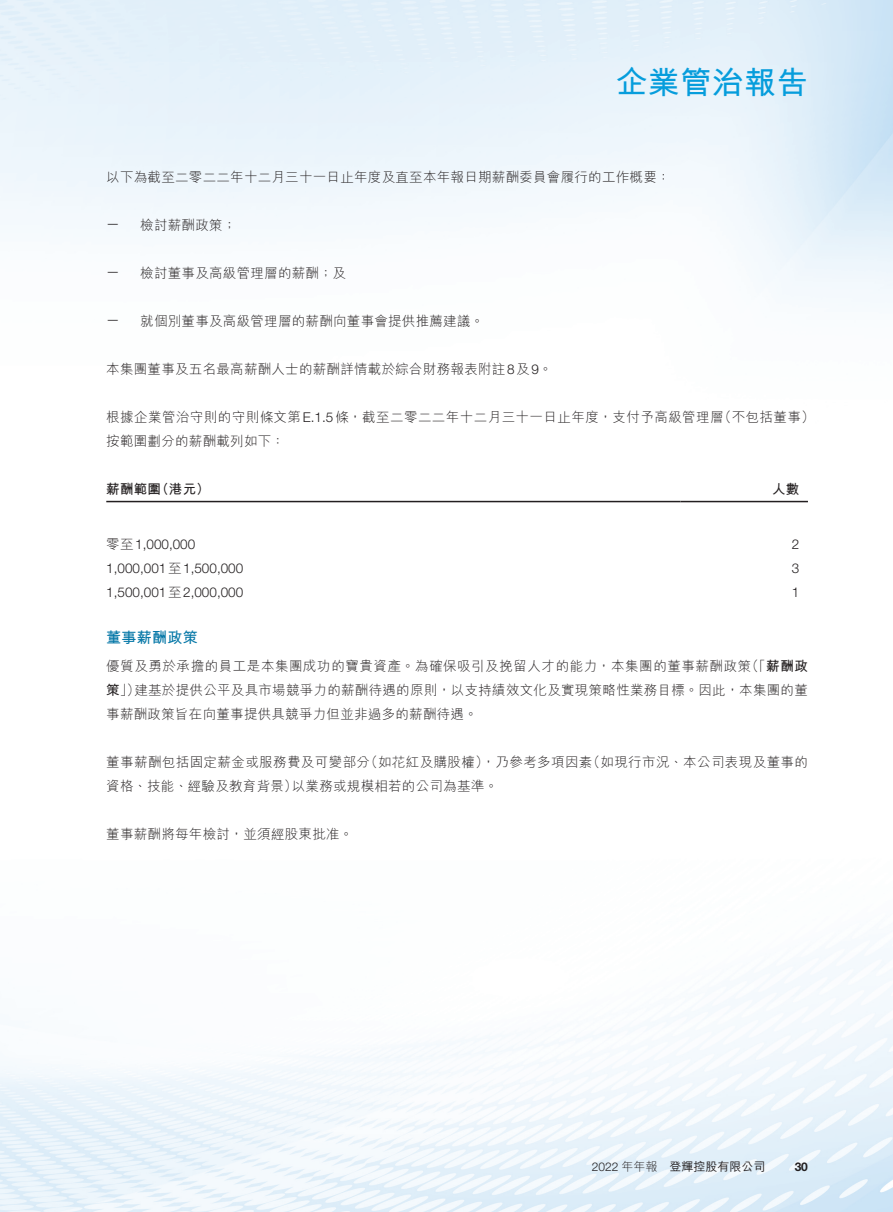
<style>
.page{position:relative;width:893px;height:1212px;background:#fff}
.page>*{position:absolute;margin:0;border:0;box-sizing:border-box;transform-origin:0 0}
.t1{font:700 31.5px "M Hei HK";letter-spacing:.02em;color:#069ddc}
._02_H2{font:700 15px "M Hei HK";letter-spacing:.02em;color:#0577a7}
._00_txt{font:300 13.5px/24px "M Hei HK";letter-spacing:.02em;color:#231f20}
._50_Table_txt{font:300 13.5px "Helvetica Neue LT Std";color:#231f20}
._50_Table_txt-2{font:700 13.5px "M Hei HK";letter-spacing:.02em;color:#231f20}
._00_txt-2{font:700 13.5px "M Hei HK";color:#231f20}
._00_txt-3{font:300 13.5px "Helvetica Neue LT Std";color:#231f20}
.t2{font:500 12px "M Hei HK";color:#231f20}
.t3{font:300 12px "Helvetica Neue LT Std";color:#231f20}
.t4{font:700 12px "Helvetica Neue LT Std";color:#231f20}
.s1{font-family:"Helvetica Neue LT Std"}
.s2{font-family:"M Hei HK"}
.s3{font-weight:300}
.s4{font-weight:700}
</style>
<div class="page">
<img style="left:0;top:0;width:893px;height:1212px">
<hr style="left:106px;top:501px;width:574px;height:1px;background:#231f20">
<hr style="left:680px;top:501px;width:128px;height:1px;background:#231f20">
<h1 class="t1" style="left:616px;top:60px;width:194px">企業管治報告</h1>
<p class="_00_txt" style="left:106px;top:165px;width:566px">以下為截至二零二二年十二月三十一日止年度及直至本年報日期薪酬委員會履行的工作概要：</p>
<p class="_00_txt" style="left:140px;top:213px;width:97px">檢討薪酬政策;</p>
<p class="_00_txt-3" style="left:106px;top:215px;width:15px">—</p>
<p class="_00_txt-3" style="left:106px;top:263px;width:15px">—</p>
<p class="_00_txt-3" style="left:106px;top:311px;width:15px">—</p>
<p class="_00_txt" style="left:140px;top:261px;width:207px">檢討董事及高級管理層的薪酬；及</p>
<p class="_00_txt" style="left:140px;top:309px;width:345px">就個別董事及高級管理層的薪酬向董事會提供推薦建議。</p>
<p class="_00_txt" style="left:106px;top:357px;width:448px">本集團董事及五名最高薪酬人士的薪酬詳情載於綜合財務報表附註<span class="s1">8</span> 及 。<span class="s1">9</span></p>
<p class="_00_txt" style="left:106px;top:405px;width:619px">根據企業管治守則的守則條文第<span class="s1">E.1.5</span>條，截至二零二二年十二月三十一日止年度，支付予高級管理層按範圍劃分的薪酬載列如下：</p>
<p class="_00_txt" style="left:718px;top:405px;width:98px">（不包括董事(</p>
<p class="_50_Table_txt-2" style="left:106px;top:479px;width:56px">薪酬範圍</p>
<p class="_50_Table_txt-2" style="left:155px;top:479px;width:56px">（港元）</p>
<p class="_50_Table_txt-2" style="left:772px;top:479px;width:29px">人數</p>
<p class="_50_Table_txt" style="left:106px;top:535px;width:91px"><span class="s2">零至</span>1,000,000</p>
<p class="_50_Table_txt" style="left:792px;top:535px;width:9px">2</p>
<p class="_50_Table_txt" style="left:106px;top:559px;width:138px">1,000,001<span class="s2">至</span>1,500,000</p>
<p class="_50_Table_txt" style="left:792px;top:559px;width:9px">3</p>
<p class="_50_Table_txt" style="left:106px;top:583px;width:138px">1,500,001<span class="s2">至</span>2,000,000</p>
<p class="_02_H2" style="left:106px;top:626px;width:93px">董事薪酬政策</p>
<p class="_50_Table_txt" style="left:792px;top:583px;width:9px">1</p>
<p class="_00_txt-2" style="left:745px;top:656px;width:64px"><span class="s3">（「</span>薪酬政</p>
<p class="_00_txt" style="left:134px;top:654px;width:675px;text-indent:-28px">優質及勇於承擔的員工是本集團成功的寶貴資產。為確保吸引及挽留人才的能力，本集團的董事薪酬政策<br>建基於提供公平及具市場競爭力的薪酬待遇的原則，以支持績效文化及實現策略性業務目標。因此，本集團的董</p>
<p class="_00_txt" style="left:106px;top:678px;width:373px"><span class="s4">策</span>」）<br>事薪酬政策旨在向董事提供具競爭力但並非過多的薪酬待遇。</p>
<p class="_00_txt" style="left:364px;top:750px;width:230px">（如花紅及購股權，）乃參考多項因素</p>
<p class="_00_txt" style="left:587px;top:750px;width:223px">（如現行市況、本公司表現及董事的</p>
<p class="_00_txt" style="left:292px;top:750px;width:208px;text-indent:-185px">董事薪酬包括固定薪金或服務費及可變部分<br>以業務或規模相若的公司為基準。</p>
<p class="_00_txt" style="left:106px;top:774px;width:193px">資格、技能、經驗及教育背景）</p>
<p class="_00_txt" style="left:106px;top:822px;width:248px">董事薪酬將每年檢討，並須經股東批准。</p>
<p class="t3" style="left:592px;top:1159px;width:67px">2022 <span class="s2">年年報</span></p>
<p class="t2" style="left:669px;top:1158px;width:98px">登輝控股有限公司</p>
<p class="t4" style="left:795px;top:1159px;width:14px">30</p>
</div>
